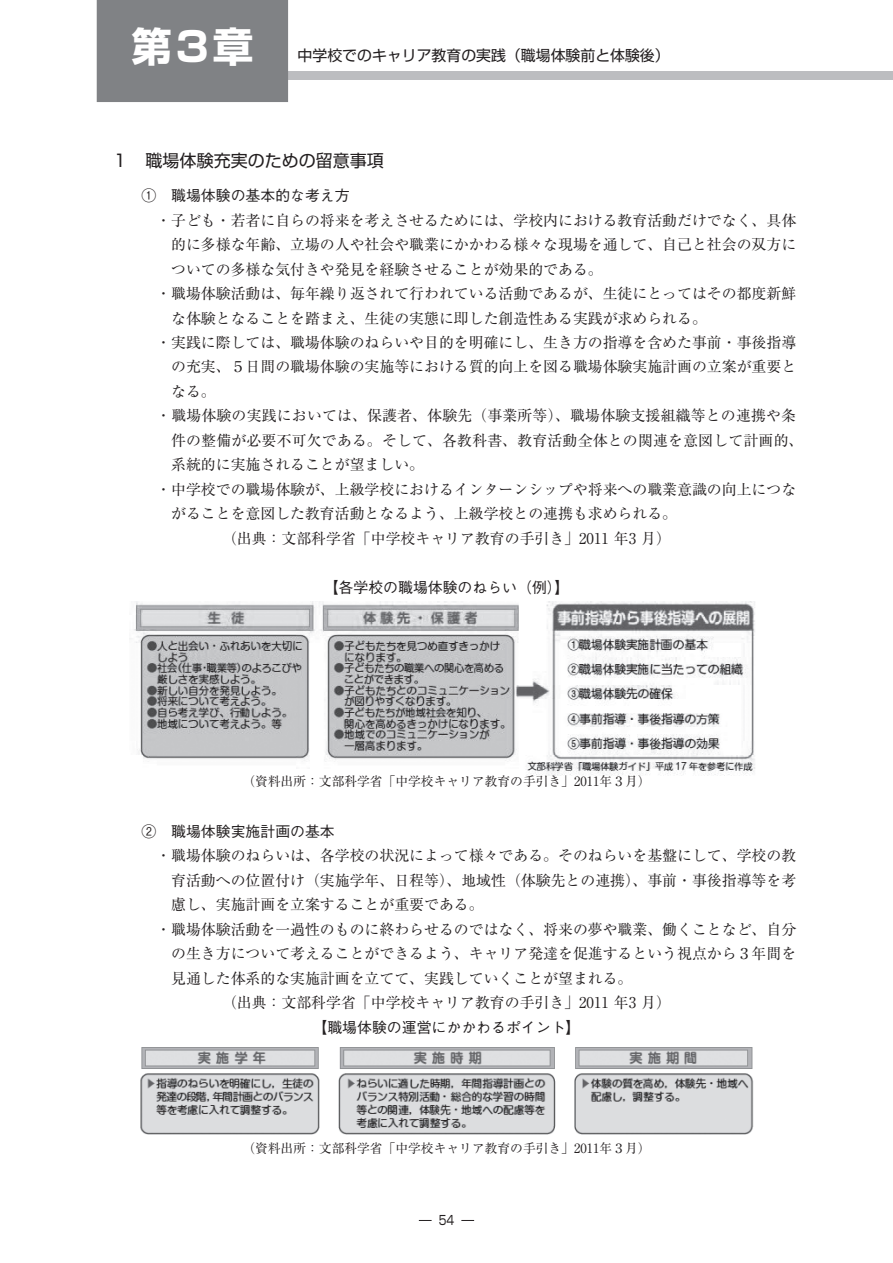
<style>
.page{position:relative;width:893px;height:1263px;background:#fff}
.page>*{position:absolute;margin:0;border:0;box-sizing:border-box;transform-origin:0 0}
.t1{font:700 40.35px "Shin Go Pro";color:#fff}
.t2{font:16.95px "Shin Go Pro";color:#231f20}
.t3{font:14.85px "Ryumin Pro";color:#231f20}
.t4{font:500 14.85px "Gothic BBB Pro";color:#231f20}
.t5{font:14.85px "Shin Go Pro";color:#231f20}
.t6{font:12.75px "Ryumin Pro";color:#231f20}
.t7{font:12.75px "Shin Go Pro";color:#231f20;scale:.8 1}
</style>
<div class="page">
<svg style="left:419px;top:1220px;width:13px;height:1px"></svg>
<svg style="left:461px;top:1220px;width:13px;height:1px"></svg>
<div style="left:286px;top:71px;width:607px;height:9px;background:#bcbdc0"></div>
<div style="left:97px;top:0;width:191px;height:102px;background:#808285"></div>
<img style="left:130px;top:601px;width:625px;height:174px">
<img style="left:140px;top:1047px;width:614px;height:88px">
<h1 class="t1" style="left:132px;top:15px;width:123px">第3章</h1>
<p class="t5" style="left:298px;top:43px;width:374px">中学校でのキャリア教育の実践（職場体験前と体験後）</p>
<p class="t2" style="left:112px;top:147px;width:274px">１　職場体験充実のための留意事項</p>
<p class="t4" style="left:141px;top:184px;width:210px">①　職場体験の基本的な考え方</p>
<p class="t3" style="left:156px;top:208px;width:641px">・子ども・若者に自らの将来を考えさせるためには、学校内における教育活動だけでなく、具体</p>
<p class="t3" style="left:171px;top:233px;width:627px">的に多様な年齢、立場の人や社会や職業にかかわる様々な現場を通して、自己と社会の双方に</p>
<p class="t3" style="left:171px;top:257px;width:433px">ついての多様な気付きや発見を経験させることが効果的である。</p>
<p class="t3" style="left:156px;top:282px;width:641px">・職場体験活動は、毎年繰り返されて行われている活動であるが、生徒にとってはその都度新鮮</p>
<p class="t3" style="left:171px;top:306px;width:537px">な体験となることを踏まえ、生徒の実態に即した創造性ある実践が求められる。</p>
<p class="t3" style="left:156px;top:331px;width:641px">・実践に際しては、職場体験のねらいや目的を明確にし、生き方の指導を含めた事前・事後指導</p>
<p class="t3" style="left:171px;top:355px;width:627px">の充実、5日間の職場体験の実施等における質的向上を図る職場体験実施計画の立案が重要と</p>
<p class="t3" style="left:171px;top:380px;width:46px">なる。</p>
<p class="t3" style="left:156px;top:404px;width:641px">・職場体験の実践においては、保護者、体験先（事業所等）、職場体験支援組織等との連携や条</p>
<p class="t3" style="left:171px;top:429px;width:634px">件の整備が必要不可欠である。そして、各教科書、教育活動全体との関連を意図して計画的、</p>
<p class="t3" style="left:171px;top:453px;width:254px">系統的に実施されることが望ましい。</p>
<p class="t3" style="left:156px;top:477px;width:641px">・中学校での職場体験が、上級学校におけるインターンシップや将来への職業意識の向上につな</p>
<p class="t3" style="left:171px;top:502px;width:507px">がることを意図した教育活動となるよう、上級学校との連携も求められる。</p>
<p class="t3" style="left:222px;top:526px;width:450px">（出典：文部科学省「中学校キャリア教育の手引き」2011 年3 月）</p>
<p class="t4" style="left:324px;top:575px;width:247px">【各学校の職場体験のねらい（例）】</p>
<p class="t6" style="left:242px;top:771px;width:410px">（資料出所：文部科学省「中学校キャリア教育の手引き」2011年3月）</p>
<p class="t4" style="left:141px;top:819px;width:195px">②　職場体験実施計画の基本</p>
<p class="t3" style="left:156px;top:844px;width:641px">・職場体験のねらいは、各学校の状況によって様々である。そのねらいを基盤にして、学校の教</p>
<p class="t3" style="left:171px;top:869px;width:627px">育活動への位置付け（実施学年、日程等）、地域性（体験先との連携）、事前・事後指導等を考</p>
<p class="t3" style="left:171px;top:893px;width:314px">慮し、実施計画を立案することが重要である。</p>
<p class="t3" style="left:156px;top:917px;width:641px">・職場体験活動を一過性のものに終わらせるのではなく、将来の夢や職業、働くことなど、自分</p>
<p class="t3" style="left:171px;top:942px;width:627px">の生き方について考えることができるよう、キャリア発達を促進するという視点から3年間を</p>
<p class="t3" style="left:171px;top:966px;width:463px">見通した体系的な実施計画を立てて、実践していくことが望まれる。</p>
<p class="t3" style="left:222px;top:991px;width:450px">（出典：文部科学省「中学校キャリア教育の手引き」2011 年3 月）</p>
<p class="t4" style="left:313px;top:1015px;width:269px">【職場体験の運営にかかわるポイント】</p>
<p class="t6" style="left:242px;top:1138px;width:410px">（資料出所：文部科学省「中学校キャリア教育の手引き」2011年3月）</p>
<p class="t7" style="left:439px;top:1210px;width:21px">54</p>
</div>
